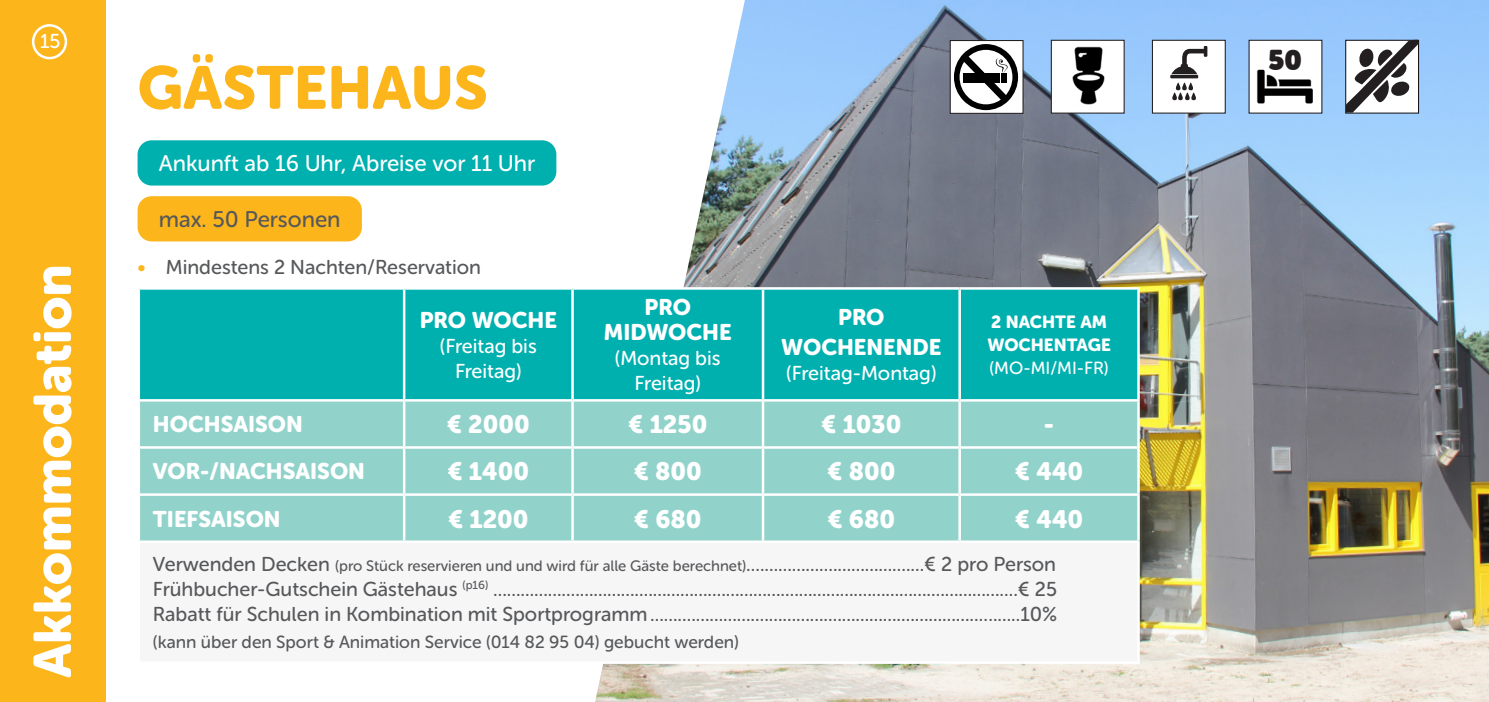
<style>
.page{position:relative;width:1489px;height:702px;background:#fff}
.page>*{position:absolute;margin:0;border:0;box-sizing:border-box;transform-origin:0 0}
.Paragraph_Style_1{font:60px "Museo Sans Rounded 900";color:#fcb61c}
.Paragraph_Style_1-2{font:52.5px "Museo Sans Rounded 900";color:#fff}
.t1{font:28px "Museo Sans Rounded";color:#231f20}
.Paragraph_Style_1-3{font:25px "Museo Sans Rounded 900";color:#fff}
.Paragraph_Style_1-4{font:22.5px "Museo Sans Rounded 900";color:#fff}
.arcering_aankomst{font:22.5px "Museo Sans Rounded 500";color:#fff}
.arcering_geel{font:22.5px "Museo Sans Rounded 500";color:#57585a}
.Paragraph_Style_1-5{font:20px "Museo Sans Rounded 500";color:#57585a}
.t2{font:20px/25px "Museo Sans Rounded 500";color:#fff;text-align:center}
.Paragraph_Style_1-6{font:17.5px "Museo Sans Rounded 500";color:#57585a}
.Paragraph_Style_1-7{font:17.5px/23.5px "Museo Sans Rounded 900";color:#fff}
.Paragraph_Style_1-8{font:17.5px "Museo Sans Rounded 500";color:#fff}
.s1{color:#fcb61c}
.s2{font-size:15px}
</style>
<div class="page">
<img style="left:595px;top:0;width:893px;height:702px">
<div style="left:140px;top:289px;width:997px;height:110px;background:#00b0af"></div>
<div style="left:140px;top:401px;width:997px;height:139px;background:#91d3cb"></div>
<div style="left:139px;top:541px;width:999px;height:121px;background:#f6f6f7"></div>
<hr style="left:403px;top:289px;width:2px;height:110px;background:#fff">
<hr style="left:572px;top:287px;width:191px;height:2px;background:#fff">
<hr style="left:571px;top:289px;width:2px;height:110px;background:#fff">
<hr style="left:763px;top:287px;width:196px;height:2px;background:#fff">
<hr style="left:761px;top:289px;width:3px;height:110px;background:#fff">
<hr style="left:959px;top:287px;width:180px;height:2px;background:#fff">
<hr style="left:958px;top:289px;width:2px;height:110px;background:#fff">
<hr style="left:1137px;top:289px;width:2px;height:110px;background:#fff">
<hr style="left:403px;top:401px;width:2px;height:45px;background:#fff">
<hr style="left:572px;top:399px;width:191px;height:2px;background:#fff">
<hr style="left:571px;top:401px;width:2px;height:45px;background:#fff">
<hr style="left:763px;top:399px;width:196px;height:2px;background:#fff">
<hr style="left:761px;top:401px;width:3px;height:45px;background:#fff">
<hr style="left:959px;top:399px;width:180px;height:2px;background:#fff">
<hr style="left:958px;top:401px;width:2px;height:45px;background:#fff">
<hr style="left:1137px;top:401px;width:2px;height:45px;background:#fff">
<hr style="left:137px;top:446px;width:267px;height:2px;background:#fff">
<hr style="left:404px;top:446px;width:168px;height:2px;background:#fff">
<hr style="left:403px;top:448px;width:2px;height:45px;background:#fff">
<hr style="left:572px;top:446px;width:191px;height:2px;background:#fff">
<hr style="left:571px;top:448px;width:2px;height:45px;background:#fff">
<hr style="left:763px;top:446px;width:196px;height:2px;background:#fff">
<hr style="left:761px;top:448px;width:3px;height:45px;background:#fff">
<hr style="left:959px;top:446px;width:180px;height:2px;background:#fff">
<hr style="left:958px;top:448px;width:2px;height:45px;background:#fff">
<hr style="left:1137px;top:448px;width:2px;height:45px;background:#fff">
<hr style="left:137px;top:493px;width:267px;height:3px;background:#fff">
<hr style="left:404px;top:493px;width:168px;height:3px;background:#fff">
<hr style="left:403px;top:496px;width:2px;height:44px;background:#fff">
<hr style="left:572px;top:493px;width:191px;height:3px;background:#fff">
<hr style="left:571px;top:496px;width:2px;height:44px;background:#fff">
<hr style="left:763px;top:493px;width:196px;height:3px;background:#fff">
<hr style="left:761px;top:496px;width:3px;height:44px;background:#fff">
<hr style="left:959px;top:493px;width:180px;height:3px;background:#fff">
<hr style="left:958px;top:496px;width:2px;height:44px;background:#fff">
<hr style="left:1137px;top:496px;width:2px;height:44px;background:#fff">
<hr style="left:137px;top:540px;width:267px;height:3px;background:#fff">
<hr style="left:137px;top:543px;width:3px;height:118px;background:#fff">
<hr style="left:404px;top:540px;width:168px;height:3px;background:#fff">
<hr style="left:572px;top:540px;width:191px;height:3px;background:#fff">
<hr style="left:763px;top:540px;width:196px;height:3px;background:#fff">
<hr style="left:959px;top:540px;width:180px;height:3px;background:#fff">
<hr style="left:1137px;top:543px;width:2px;height:118px;background:#fff">
<hr style="left:137px;top:661px;width:267px;height:3px;background:#fff">
<hr style="left:404px;top:661px;width:168px;height:3px;background:#fff">
<hr style="left:572px;top:661px;width:191px;height:3px;background:#fff">
<hr style="left:763px;top:661px;width:196px;height:3px;background:#fff">
<hr style="left:959px;top:661px;width:180px;height:3px;background:#fff">
<div style="left:137px;top:140px;width:419px;height:45px;background:#00b0af;border-radius:14px"></div>
<div style="left:137px;top:196px;width:225px;height:45px;background:#fcb61c;border-radius:14px"></div>
<div style="left:0;top:0;width:106px;height:702px;background:#fcb61c"></div>
<div style="left:32px;top:24px;width:35px;height:35px;border:2px solid #fff;border-radius:50%"></div>
<div style="left:1050px;top:40px;width:74px;height:74px;background:#fff;border:1px solid #241f21"></div>
<svg style="left:1344px;top:40px;width:74px;height:74px"></svg>
<svg style="left:1345px;top:39px;width:73px;height:74px"></svg>
<div style="left:1151px;top:40px;width:74px;height:74px;background:#fff;border:1px solid #211f21"></div>
<div style="left:1248px;top:40px;width:74px;height:74px;background:#fff"></div>
<img style="left:1257px;top:69px;width:56px;height:35px">
<img style="left:1072px;top:46px;width:33px;height:59px">
<svg style="left:1171px;top:47px;width:37px;height:27px"></svg>
<hr style="left:1170px;top:75px;width:28px;height:3px;background:#231f20">
<svg style="left:1172px;top:82px;width:24px;height:18px"></svg>
<div style="left:949px;top:40px;width:74px;height:74px;background:#fff;border:1px solid #241f21"></div>
<svg style="left:954px;top:44px;width:64px;height:66px"></svg>
<p class="t2" style="left:40px;top:29px;width:22px">15</p>
<p class="Paragraph_Style_1-2" style="left:23px;top:677px;width:415px;rotate:-90deg">Akkommodation</p>
<p class="Paragraph_Style_1" style="left:137px;top:54px;width:352px">GÄSTEHAUS</p>
<p class="arcering_aankomst" style="left:159px;top:151px;width:378px">Ankunft ab 16 Uhr, Abreise vor 11 Uhr</p>
<p class="arcering_geel" style="left:159px;top:207px;width:183px">max. 50 Personen</p>
<p class="Paragraph_Style_1-5" style="left:137px;top:256px;width:345px"><span class="s1">•</span> Mindestens 2 Nachten/Reservation</p>
<p class="Paragraph_Style_1-4" style="left:419px;top:307px;width:139px">PRO WOCHE</p>
<p class="t2" style="left:440px;top:333px;width:98px">(Freitag bis</p>
<p class="t2" style="left:455px;top:358px;width:68px">Freitag)</p>
<p class="Paragraph_Style_1-4" style="left:644px;top:294px;width:48px">PRO</p>
<p class="Paragraph_Style_1-4" style="left:604px;top:319px;width:129px">MIDWOCHE</p>
<p class="t2" style="left:615px;top:346px;width:107px">(Montag bis<br>Freitag)</p>
<p class="Paragraph_Style_1-4" style="left:838px;top:304px;width:48px">PRO</p>
<p class="Paragraph_Style_1-4" style="left:781px;top:334px;width:162px">WOCHENENDE</p>
<p class="t2" style="left:786px;top:361px;width:152px">(Freitag-Montag)</p>
<p class="Paragraph_Style_1-7" style="left:987px;top:310px;width:125px">2 NACHTE AM<br>WOCHENTAGE</p>
<p class="Paragraph_Style_1-8" style="left:989px;top:359px;width:121px">(MO-MI/MI-FR)</p>
<p class="Paragraph_Style_1-4" style="left:153px;top:411px;width:151px">HOCHSAISON</p>
<p class="Paragraph_Style_1-3" style="left:447px;top:410px;width:85px">€ 2000</p>
<p class="Paragraph_Style_1-3" style="left:628px;top:410px;width:81px">€ 1250</p>
<p class="Paragraph_Style_1-3" style="left:821px;top:410px;width:82px">€ 1030</p>
<p class="Paragraph_Style_1-3" style="left:1043px;top:410px;width:12px">-</p>
<p class="Paragraph_Style_1-4" style="left:153px;top:459px;width:213px">VOR-/NACHSAISON</p>
<p class="Paragraph_Style_1-3" style="left:447px;top:457px;width:83px">€ 1400</p>
<p class="Paragraph_Style_1-3" style="left:633px;top:457px;width:70px">€ 800</p>
<p class="Paragraph_Style_1-3" style="left:827px;top:457px;width:70px">€ 800</p>
<p class="Paragraph_Style_1-3" style="left:1014px;top:457px;width:70px">€ 440</p>
<p class="Paragraph_Style_1-4" style="left:153px;top:506px;width:129px">TIEFSAISON</p>
<p class="Paragraph_Style_1-3" style="left:448px;top:504px;width:82px">€ 1200</p>
<p class="Paragraph_Style_1-3" style="left:634px;top:504px;width:69px">€ 680</p>
<p class="Paragraph_Style_1-3" style="left:827px;top:504px;width:69px">€ 680</p>
<p class="Paragraph_Style_1-3" style="left:1014px;top:504px;width:70px">€ 440</p>
<p class="Paragraph_Style_1-5" style="left:153px;top:553px;width:904px">Verwenden Decken <span class="s2">(pro Stück reservieren und und wird für alle Gäste berechnet)</span>.......................................€ 2 pro Person</p>
<p class="Paragraph_Style_1-5" style="left:153px;top:578px;width:905px">Frühbucher-Gutschein Gästehaus <sup>(p16)</sup> ...................................................................................................................€ 25</p>
<p class="Paragraph_Style_1-5" style="left:153px;top:603px;width:905px">Rabatt für Schulen in Kombination mit Sportprogramm.................................................................................10%</p>
<p class="Paragraph_Style_1-6" style="left:153px;top:632px;width:587px">(kann über den Sport &amp; Animation Service (014 82 95 04) gebucht werden)</p>
<p class="t1" style="left:1268px;top:44px;width:35px">50</p>
</div>
